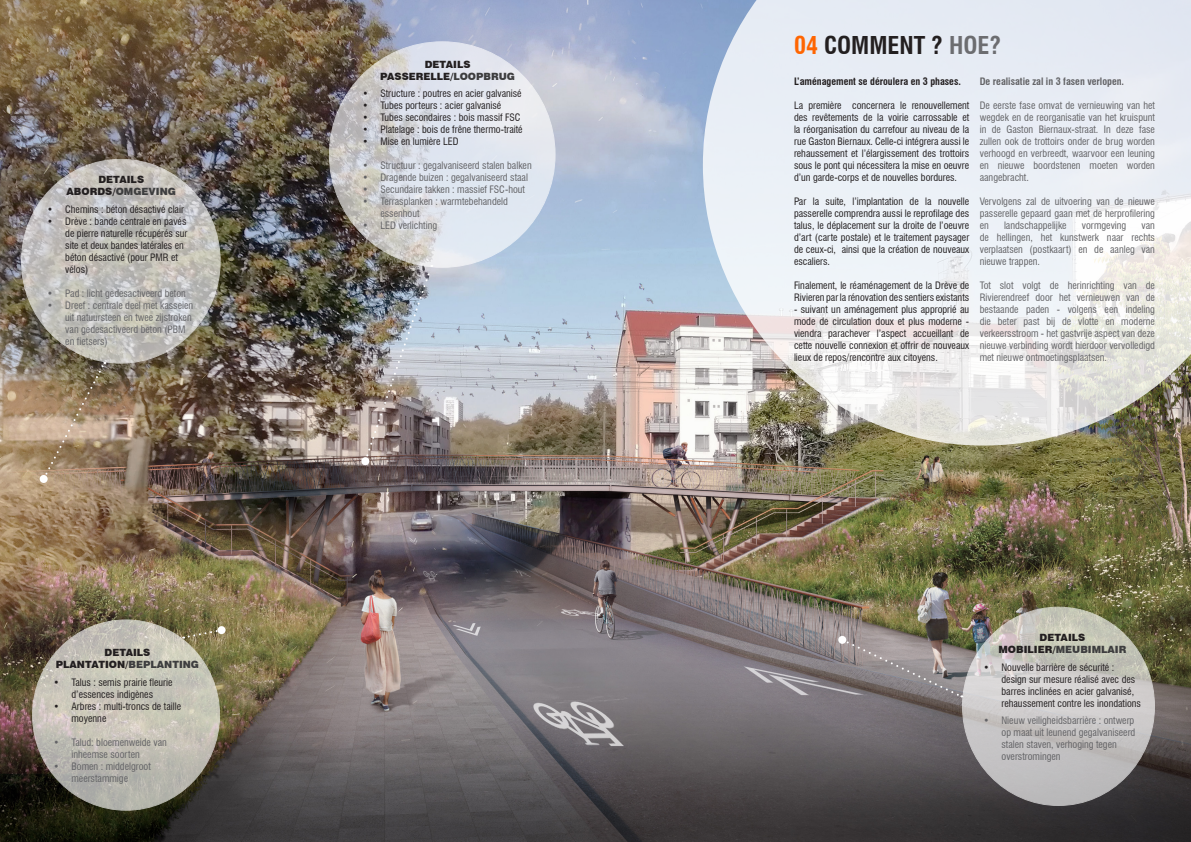
<style>
.page{position:relative;width:1191px;height:842px;background:#fff}
.page>*{position:absolute;margin:0;border:0;box-sizing:border-box;transform-origin:0 0}
.t1{font:700 condensed 24px "Swiss 721 BT";color:#231f20}
.t2{font:condensed 10px/12px "Swiss 721 BT";color:#231f20}
.t3{font:condensed 10px/12px "Swiss 721 BT";color:#636366}
.t4{font:900 10px "Swiss 721 BT";color:#231f20}
.t5{font:900 10px "Swiss 721 BT";color:#3e3e3f}
.t6{font:700 condensed 10px "Swiss 721 BT";color:#231f20}
.t7{font:700 condensed 10px "Swiss 721 BT";color:#636366}
.s1{color:#231f20}
.s2{color:#3e3e3f}
.s3{color:#ff6501}
.s4{color:#6c6d70}
</style>
<div class="page">
<img style="left:0;top:0;width:1191px;height:842px">
<svg style="left:329px;top:42px;width:226px;height:225px;background:#d9dce2"></svg>
<svg style="left:33px;top:620px;width:186px;height:190px;background:#c3c0b6"></svg>
<svg style="left:962px;top:607px;width:192px;height:198px;background:#c8c6c3"></svg>
<svg style="left:21px;top:159px;width:199px;height:204px;background:#c3c1bc"></svg>
<img style="left:365px;top:265px;width:68px;height:197px">
<div style="left:361px;top:457px;width:8px;height:8px;background:#fff;border-radius:50%"></div>
<svg style="left:842px;top:639px;width:120px;height:59px;background:#908888"></svg>
<div style="left:838px;top:636px;width:8px;height:8px;background:#fff;border-radius:50%"></div>
<svg style="left:44px;top:362px;width:62px;height:118px;background:#9e876b"></svg>
<div style="left:40px;top:475px;width:8px;height:8px;background:#fff;border-radius:50%"></div>
<svg style="left:703px;top:0;width:488px;height:446px;fill:#eaedf5"></svg>
<svg style="left:183px;top:628px;width:40px;height:11px"></svg>
<div style="left:218px;top:626px;width:8px;height:8px;background:#fff;border-radius:50%"></div>
<p class="t4" style="left:98px;top:174px;width:47px">DETAILS</p>
<p class="t5" style="left:67px;top:186px;width:111px"><span class="s1">ABORDS/</span>OMGEVING</p>
<p class="t2" style="left:47px;top:203px;width:138px">• Chemins : béton désactivé clair</p>
<p class="t2" style="left:65px;top:215px;width:124px;text-indent:-18px">• Drève : bande centrale en pavés de pierre naturelle récupérés sur site et deux bandes latérales en béton désactivé (pour PMR et vélos)</p>
<p class="t3" style="left:47px;top:287px;width:140px">• Pad : licht gedesactiveerd beton</p>
<p class="t3" style="left:65px;top:299px;width:129px;text-indent:-18px">• Dreef : centrale deel met kasseien uit natuursteen en twee zijstroken van gedesactiveerd beton (PBM en fietsers)</p>
<p class="t4" style="left:105px;top:646px;width:47px">DETAILS</p>
<p class="t4" style="left:56px;top:658px;width:145px">PLANTATION/<span class="s2">BEPLANTING</span></p>
<p class="t2" style="left:53px;top:676px;width:121px;text-align:center">• Talus : semis prairie fleurie d’essences indigènes</p>
<p class="t2" style="left:71px;top:700px;width:111px;text-indent:-18px">• Arbres : multi-troncs de taille moyenne</p>
<p class="t3" style="left:71px;top:736px;width:97px;text-indent:-18px">• Talud: bloemenweide van inheemse soorten</p>
<p class="t3" style="left:53px;top:760px;width:99px;text-align:center">• Bomen : middelgroot meerstammige</p>
<p class="t4" style="left:425px;top:58px;width:47px">DETAILS</p>
<p class="t4" style="left:380px;top:70px;width:136px">PASSERELLE/<span class="s2">LOOPBRUG</span></p>
<p class="t2" style="left:362px;top:88px;width:161px">• Structure : poutres en acier galvanisé</p>
<p class="t2" style="left:362px;top:100px;width:140px">• Tubes porteurs : acier galvanisé</p>
<p class="t2" style="left:362px;top:112px;width:160px">• Tubes secondaires : bois massif FSC</p>
<p class="t2" style="left:362px;top:124px;width:162px">• Platelage : bois de frêne thermo-traité</p>
<p class="t2" style="left:362px;top:136px;width:98px">• Mise en lumière LED</p>
<p class="t3" style="left:362px;top:160px;width:171px">• Structuur : gegalvaniseerd stalen balken</p>
<p class="t3" style="left:362px;top:172px;width:167px">• Dragende buizen : gegalvaniseerd staal</p>
<p class="t3" style="left:362px;top:184px;width:164px">• Secundaire takken : massief FSC-hout</p>
<p class="t3" style="left:380px;top:196px;width:129px;text-indent:-18px">• Terrasplanken : warmtebehandeld essenhout</p>
<p class="t3" style="left:362px;top:220px;width:76px">• LED verlichting</p>
<p class="t1" style="left:794px;top:31px;width:209px"><span class="s3">04</span> COMMENT ? <span class="s4">HOE?</span></p>
<p class="t6" style="left:794px;top:75px;width:168px">L’aménagement se déroulera en 3 phases.</p>
<p class="t2" style="left:794px;top:99px;width:177px;text-align:justify">La première concernera le renouvellement des revêtements de la voirie carrossable et la réorganisation du carrefour au niveau de la rue Gaston Biernaux. Celle-ci intégrera aussi le rehaussement et l’élargissement des trottoirs sous le pont qui nécessitera la mise en oeuvre d’un garde-corps et de nouvelles bordures.</p>
<p class="t2" style="left:794px;top:195px;width:177px;text-align:justify">Par la suite, l’implantation de la nouvelle passerelle comprendra aussi le reprofilage des talus, le déplacement sur la droite de l’oeuvre d’art (carte postale) et le traitement paysager de ceux-ci, ainsi que la création de nouveaux escaliers.</p>
<p class="t2" style="left:794px;top:279px;width:177px">Finalement, le réaménagement de la Drève de<br>Rivieren par la rénovation des sentiers existants</p>
<p class="t2" style="left:794px;top:303px;width:177px;text-align:justify">- suivant un aménagement plus approprié au mode de circulation doux et plus moderne - viendra parachever l’aspect accueillant de cette nouvelle connexion et offrir de nouveaux lieux de repos/rencontre aux citoyens.</p>
<p class="t7" style="left:979px;top:75px;width:146px">De realisatie zal in 3 fasen verlopen.</p>
<p class="t3" style="left:979px;top:99px;width:177px;text-align:justify">De eerste fase omvat de vernieuwing van het wegdek en de reorganisatie van het kruispunt in de Gaston Biernaux-straat. In deze fase zullen ook de trottoirs onder de brug worden verhoogd en verbreedt, waarvoor een leuning en nieuwe boordstenen moeten worden aangebracht.</p>
<p class="t3" style="left:979px;top:195px;width:177px;text-align:justify">Vervolgens zal de uitvoering van de nieuwe passerelle gepaard gaan met de herprofilering en</p>
<p class="t3" style="left:1004px;top:219px;width:64px">landschappelijke</p>
<p class="t3" style="left:1081px;top:219px;width:46px">vormgeving</p>
<p class="t3" style="left:979px;top:219px;width:177px;text-align:justify;text-indent:162px">van de hellingen, het kunstwerk naar rechts verplaatsen (postkaart) en de aanleg van nieuwe trappen.</p>
<p class="t3" style="left:979px;top:279px;width:177px;text-align:justify">Tot slot volgt de herinrichting van de Rivierendreef door het vernieuwen van de bestaande paden - volgens een indeling die beter past bij de vlotte en moderne verkeersstroom - het gastvrije aspect van deze nieuwe verbinding wordt hierdoor vervolledigd met nieuwe ontmoetingsplaatsen.</p>
<p class="t4" style="left:1039px;top:631px;width:47px">DETAILS</p>
<p class="t5" style="left:998px;top:643px;width:129px"><span class="s1">MOBILIER/</span>MEUBIMLAIR</p>
<p class="t2" style="left:1001px;top:661px;width:141px;text-indent:-18px">• Nouvelle barrière de sécurité : design sur mesure réalisé avec des barres inclinées en acier galvanisé, rehaussement contre les inondations</p>
<p class="t3" style="left:1001px;top:715px;width:135px;text-indent:-18px">• Nieuw veiligheidsbarrière : ontwerp op maat uit leunend gegalvaniseerd stalen staven, verhoging tegen overstromingen</p>
</div>
